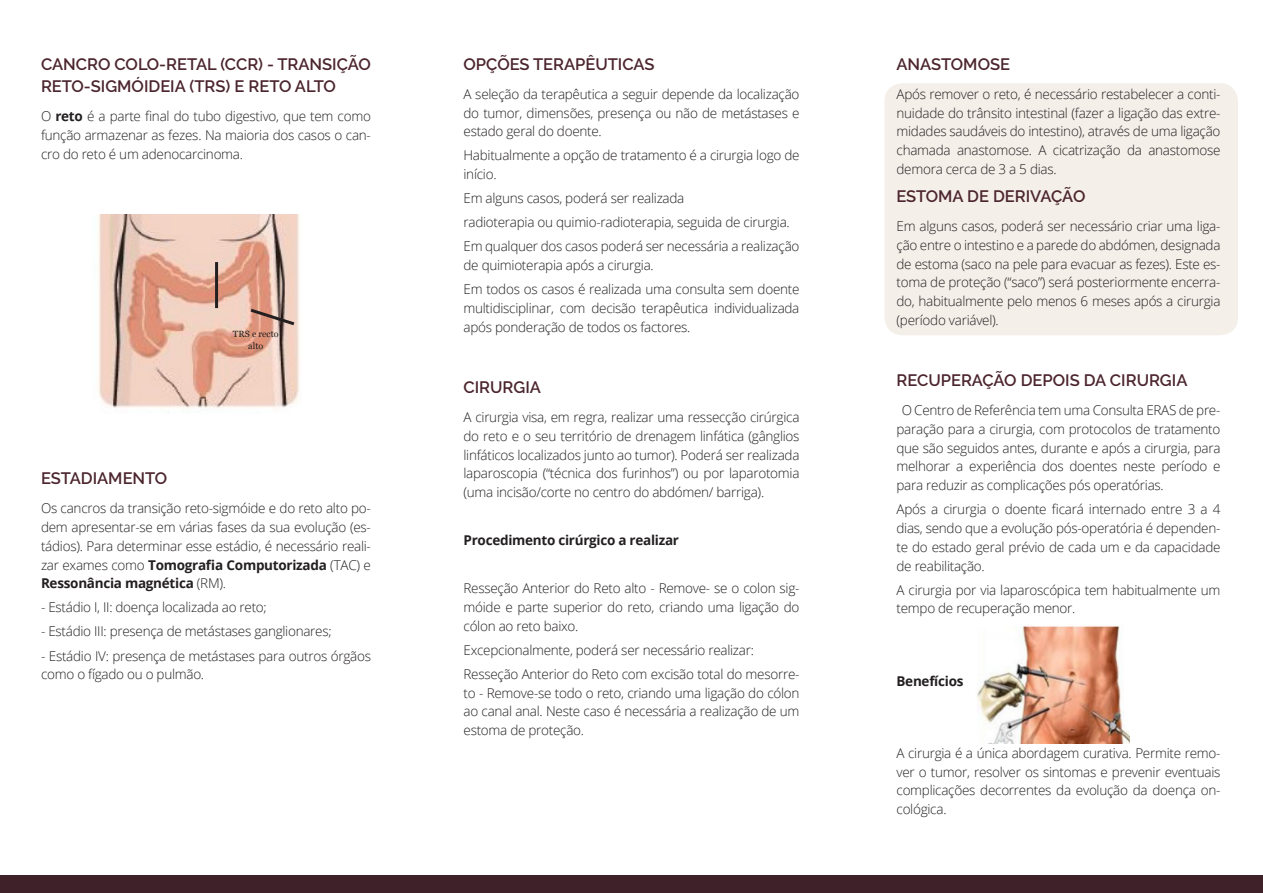
<style>
.page{position:relative;width:1263px;height:893px;background:#fff}
.page>*{position:absolute;margin:0;border:0;box-sizing:border-box;transform-origin:0 0}
.Titulo_Principal{font:600 16.5px/22.5px "Raleway";color:#4c252e}
.corpo{font:300 13.5px/18.8px "Open Sans";letter-spacing:-.02em;color:#231f20;text-align:justify}
.Titulo_Principal-2{font:300 13.5px/18.8px "Open Sans";letter-spacing:-.02em;color:#231f20;text-align:justify}
.corpo-2{font:700 13.5px "Open Sans";letter-spacing:-.02em;color:#231f20}
.t1{font:9px/11.6px "Georgia";color:#231f20;text-align:center}
.s1{font-weight:700}
</style>
<div class="page">
<div style="left:884px;top:83px;width:354px;height:252px;background:#f4efe9;border-radius:18px"></div>
<img style="left:977px;top:625px;width:153px;height:119px">
<div style="left:0;top:876px;width:1263px;height:17px;background:#3f212a"></div>
<img style="left:99px;top:215px;width:200px;height:199px">
<svg style="left:214px;top:259px;width:84px;height:69px;background:#d4a796"></svg>
<p class="Titulo_Principal" style="left:41px;top:52px;width:331px">CANCRO COLO-RETAL (CCR) - TRANSIÇÃO<br>RETO-SIGMÓIDEIA (TRS) E RETO ALTO</p>
<p class="Titulo_Principal-2" style="left:41px;top:107px;width:331px">O <span class="s1">reto</span> é a parte final do tubo digestivo, que tem como função armazenar as fezes. Na maioria dos casos o can&shy;cro do reto é um adenocarcinoma.</p>
<p class="t1" style="left:233px;top:328px;width:47px">TRS e recto alto</p>
<p class="Titulo_Principal" style="left:41px;top:467px;width:128px">ESTADIAMENTO</p>
<p class="corpo" style="left:41px;top:499px;width:331px">Os cancros da transição reto-sigmóide e do reto alto po&shy;dem apresentar-se em várias fases da sua evolução (es&shy;tádios). Para determinar esse estádio, é necessário reali&shy;zar exames como <span class="s1">Tomografia Computorizada</span> (TAC) e <span class="s1">Ressonância magnética</span> (RM).</p>
<p class="corpo" style="left:41px;top:598px;width:227px">- Estádio I, II: doença localizada ao reto;</p>
<p class="corpo" style="left:41px;top:622px;width:292px">- Estádio III: presença de metástases ganglionares;</p>
<p class="corpo" style="left:41px;top:646px;width:331px">- Estádio IV: presença de metástases para outros órgãos como o fígado ou o pulmão.</p>
<p class="Titulo_Principal" style="left:463px;top:52px;width:193px">OPÇÕES TERAPÊUTICAS</p>
<p class="corpo" style="left:463px;top:84px;width:337px">A seleção da terapêutica a seguir depende da localização do tumor, dimensões, presença ou não de metástases e estado geral do doente.</p>
<p class="corpo" style="left:463px;top:146px;width:337px">Habitualmente a opção de tratamento é a cirurgia logo de início.</p>
<p class="corpo" style="left:463px;top:189px;width:222px">Em alguns casos, poderá ser realizada</p>
<p class="corpo" style="left:463px;top:213px;width:328px">radioterapia ou quimio-radioterapia, seguida de cirurgia.</p>
<p class="corpo" style="left:463px;top:237px;width:337px">Em qualquer dos casos poderá ser necessária a realização de quimioterapia após a cirurgia.</p>
<p class="corpo" style="left:463px;top:280px;width:337px">Em todos os casos é realizada uma consulta sem doente multidisciplinar, com decisão terapêutica individualizada após ponderação de todos os factores.</p>
<p class="Titulo_Principal" style="left:463px;top:376px;width:79px">CIRURGIA</p>
<p class="corpo" style="left:463px;top:407px;width:337px">A cirurgia visa, em regra, realizar uma ressecção cirúrgica do reto e o seu território de drenagem linfática (gânglios linfáticos localizados junto ao tumor). Poderá ser realizada laparoscopia (“técnica dos furinhos”) ou por laparotomia (uma incisão/corte no centro do abdómen/ barriga).</p>
<p class="corpo-2" style="left:463px;top:531px;width:217px">Procedimento cirúrgico a realizar</p>
<p class="corpo" style="left:463px;top:579px;width:337px">Resseção Anterior do Reto alto - Remove- se o colon sig&shy;móide e parte superior do reto, criando uma ligação do cólon ao reto baixo.</p>
<p class="corpo" style="left:463px;top:640px;width:292px">Excepcionalmente, poderá ser necessário realizar:</p>
<p class="corpo" style="left:463px;top:664px;width:337px">Resseção Anterior do Reto com excisão total do mesorre&shy;to - Remove-se todo o reto, criando uma ligação do cólon ao canal anal. Neste caso é necessária a realização de um estoma de proteção.</p>
<p class="Titulo_Principal" style="left:896px;top:52px;width:115px">ANASTOMOSE</p>
<p class="corpo" style="left:896px;top:84px;width:325px">Após remover o reto, é necessário restabelecer a conti&shy;nuidade do trânsito intestinal (fazer a ligação das extre&shy;midades saudáveis do intestino), através de uma ligação chamada anastomose. A cicatrização da anastomose demora cerca de 3 a 5 dias.</p>
<p class="Titulo_Principal" style="left:896px;top:185px;width:190px">ESTOMA DE DERIVAÇÃO</p>
<p class="corpo" style="left:896px;top:216px;width:325px">Em alguns casos, poderá ser necessário criar uma liga&shy;ção entre o intestino e a parede do abdómen, designada de estoma (saco na pele para evacuar as fezes). Este es&shy;toma de proteção (“saco”) será posteriormente encerra&shy;do, habitualmente pelo menos 6 meses após a cirurgia (período variável).</p>
<p class="Titulo_Principal" style="left:896px;top:369px;width:292px">RECUPERAÇÃO DEPOIS DA CIRURGIA</p>
<p class="corpo" style="left:896px;top:401px;width:325px;text-indent:5px">O Centro de Referência tem uma Consulta ERAS de pre&shy;paração para a cirurgia, com protocolos de tratamento que são seguidos antes, durante e após a cirurgia, para melhorar a experiência dos doentes neste período e para reduzir as complicações pós operatórias.</p>
<p class="corpo" style="left:896px;top:500px;width:325px">Após a cirurgia o doente ficará internado entre 3 a 4 dias, sendo que a evolução pós-operatória é dependen&shy;te do estado geral prévio de cada um e da capacidade de reabilitação.</p>
<p class="corpo" style="left:896px;top:580px;width:325px">A cirurgia por via laparoscópica tem habitualmente um tempo de recuperação menor.</p>
<p class="corpo-2" style="left:896px;top:671px;width:68px">Benefícios</p>
<p class="corpo" style="left:896px;top:743px;width:325px">A cirurgia é a única abordagem curativa. Permite remo&shy;ver o tumor, resolver os sintomas e prevenir eventuais complicações decorrentes da evolução da doença on&shy;cológica.</p>
</div>
